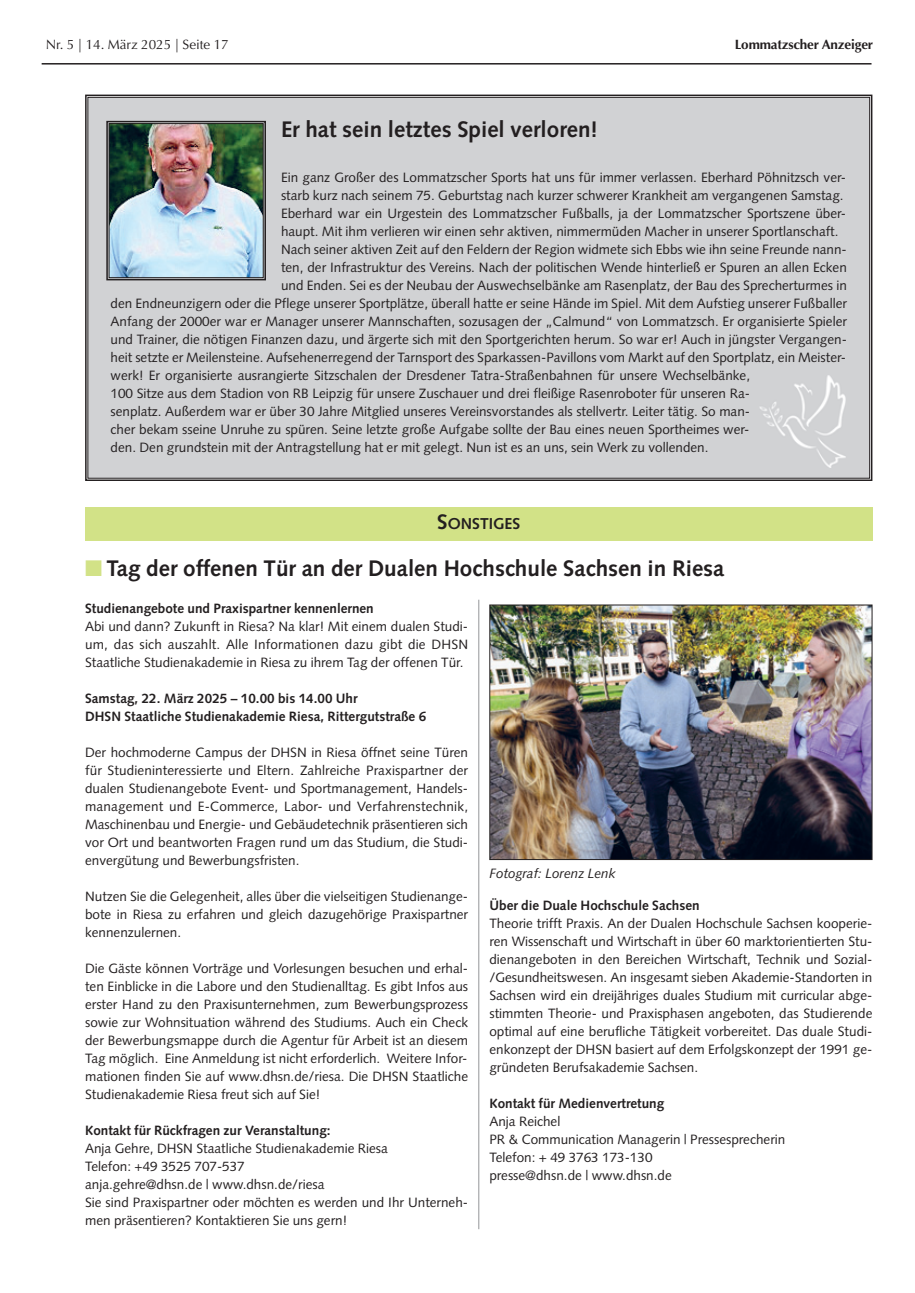
<style>
.page{position:relative;width:915px;height:1293px;background:#fff}
.page>*{position:absolute;margin:0;border:0;box-sizing:border-box;transform-origin:0 0}
.t1{font:700 22.5px "Syntax";color:#231f20}
.t2{font:700 15.75px "Syntax";color:#231f20}
.t3{font:13.5px/18px "Syntax";color:#231f20;text-align:justify}
.t4{font:700 13.5px/18px "Syntax";color:#231f20}
.t5{font:13.5px "Optima";color:#231f20}
.t6{font:700 13.5px "Optima";letter-spacing:-.01em;color:#231f20}
.t7{font:italic 13.5px "Syntax";color:#231f20}
.s1{font-size:21px}
.s2{color:#d2e287}
</style>
<div class="page">
<hr style="left:42px;top:63px;width:829px;height:2px;background:#231f20">
<div style="left:88px;top:98px;width:781px;height:380px;background:#d1d2d4"></div>
<div style="left:85px;top:95px;width:787px;height:386px;border:2px solid #231f20"></div>
<img style="left:111px;top:125px;width:150px;height:151px">
<div style="left:106px;top:121px;width:160px;height:159px;border:2px solid #231f20"></div>
<div style="left:109px;top:123px;width:154px;height:155px;border:1px solid #231f20"></div>
<img style="left:759px;top:375px;width:86px;height:92px">
<div style="left:85px;top:507px;width:787px;height:33px;background:#d2e287"></div>
<img style="left:491px;top:606px;width:379px;height:252px">
<div style="left:489px;top:604px;width:383px;height:256px;border:1px solid #231f20"></div>
<hr style="left:478px;top:600px;width:1px;height:629px;background:#939598">
<p class="t5" style="left:46px;top:39px;width:184px">Nr. 5 | 14. März 2025 | Seite 17</p>
<p class="t6" style="left:734px;top:36px;width:140px">Lommatzscher Anzeiger</p>
<h1 class="t1" style="left:281px;top:120px;width:318px">Er hat sein letztes Spiel verloren!</h1>
<p class="t3" style="left:281px;top:169px;width:566px">Ein ganz Großer des Lommatzscher Sports hat uns für immer verlassen. Eberhard Pöhnitzsch ver-</p>
<p class="t3" style="left:281px;top:187px;width:564px">starb kurz nach seinem 75. Geburtstag nach kurzer schwerer Krankheit am vergangenen Samstag.</p>
<p class="t3" style="left:281px;top:205px;width:566px">Eberhard war ein Urgestein des Lommatzscher Fußballs, ja der Lommatzscher Sportszene über-</p>
<p class="t3" style="left:281px;top:223px;width:559px">haupt. Mit ihm verlieren wir einen sehr aktiven, nimmermüden Macher in unserer Sportlanschaft.</p>
<p class="t3" style="left:281px;top:241px;width:567px">Nach seiner aktiven Zeit auf den Feldern der Region widmete sich Ebbs wie ihn seine Freunde nann-</p>
<p class="t3" style="left:281px;top:259px;width:567px">ten, der Infrastruktur des Vereins. Nach der politischen Wende hinterließ er Spuren an allen Ecken</p>
<p class="t3" style="left:281px;top:277px;width:567px">und Enden. Sei es der Neubau der Auswechselbänke am Rasenplatz, der Bau des Sprecherturmes in</p>
<p class="t3" style="left:111px;top:295px;width:737px">den Endneunzigern oder die Pflege unserer Sportplätze, überall hatte er seine Hände im Spiel. Mit dem Aufstieg unserer Fußballer</p>
<p class="t3" style="left:111px;top:313px;width:737px">Anfang der 2000er war er Manager unserer Mannschaften, sozusagen der „Calmund“ von Lommatzsch. Er organisierte Spieler</p>
<p class="t3" style="left:111px;top:331px;width:737px">und Trainer, die nötigen Finanzen dazu, und ärgerte sich mit den Sportgerichten herum. So war er! Auch in jüngster Vergangen-</p>
<p class="t3" style="left:111px;top:349px;width:736px">heit setzte er Meilensteine. Aufsehenerregend der Tarnsport des Sparkassen-Pavillons vom Markt auf den Sportplatz, ein Meister-</p>
<p class="t3" style="left:111px;top:367px;width:640px">werk! Er organisierte ausrangierte Sitzschalen der Dresdener Tatra-Straßenbahnen für unsere Wechselbänke,</p>
<p class="t3" style="left:111px;top:385px;width:640px">100 Sitze aus dem Stadion von RB Leipzig für unsere Zuschauer und drei fleißige Rasenroboter für unseren Ra-</p>
<p class="t3" style="left:111px;top:403px;width:640px">senplatz. Außerdem war er über 30 Jahre Mitglied unseres Vereinsvorstandes als stellvertr. Leiter tätig. So man-</p>
<p class="t3" style="left:111px;top:421px;width:640px">cher bekam sseine Unruhe zu spüren. Seine letzte große Aufgabe sollte der Bau eines neuen Sportheimes wer-</p>
<p class="t3" style="left:111px;top:439px;width:599px">den. Den grundstein mit der Antragstellung hat er mit gelegt. Nun ist es an uns, sein Werk zu vollenden.</p>
<p class="t2" style="left:437px;top:517px;width:85px"><span class="s1">S</span>ONSTIGES</p>
<h1 class="t1" style="left:85px;top:558px;width:640px"><span class="s2">■</span> Tag der offenen Tür an der Dualen Hochschule Sachsen in Riesa</h1>
<p class="t4" style="left:85px;top:600px;width:290px">Studienangebote und Praxispartner kennenlernen</p>
<p class="t3" style="left:85px;top:618px;width:384px">Abi und dann? Zukunft in Riesa? Na klar! Mit einem dualen Studi&shy;um, das sich auszahlt. Alle Informationen dazu gibt die DHSN Staatliche Studienakademie in Riesa zu ihrem Tag der offenen Tür.</p>
<p class="t4" style="left:85px;top:690px;width:342px">Samstag, 22. März 2025 – 10.00 bis 14.00 Uhr<br>DHSN Staatliche Studienakademie Riesa, Rittergutstraße 6</p>
<p class="t3" style="left:85px;top:744px;width:384px">Der hochmoderne Campus der DHSN in Riesa öffnet seine Türen für Studieninteressierte und Eltern. Zahlreiche Praxispartner der dualen Studienangebote Event- und Sportmanagement, Handels&shy;management und E-Commerce, Labor- und Verfahrenstechnik, Maschinenbau und Energie- und Gebäudetechnik präsentieren sich vor Ort und beantworten Fragen rund um das Studium, die Studi&shy;envergütung und Bewerbungsfristen.</p>
<p class="t3" style="left:85px;top:888px;width:384px">Nutzen Sie die Gelegenheit, alles über die vielseitigen Studienange&shy;bote in Riesa zu erfahren und gleich dazugehörige Praxispartner kennenzulernen.</p>
<p class="t3" style="left:85px;top:960px;width:384px">Die Gäste können Vorträge und Vorlesungen besuchen und erhal&shy;ten Einblicke in die Labore und den Studienalltag. Es gibt Infos aus erster Hand zu den Praxisunternehmen, zum Bewerbungsprozess sowie zur Wohnsituation während des Studiums. Auch ein Check der Bewerbungsmappe durch die Agentur für Arbeit ist an diesem Tag möglich. Eine Anmeldung ist nicht erforderlich. Weitere Infor&shy;mationen finden Sie auf www.dhsn.de/riesa. Die DHSN Staatliche Studienakademie Riesa freut sich auf Sie!</p>
<p class="t4" style="left:85px;top:1122px;width:247px">Kontakt für Rückfragen zur Veranstaltung:</p>
<p class="t3" style="left:85px;top:1140px;width:384px;text-align:left">Anja Gehre, DHSN Staatliche Studienakademie Riesa<br>Telefon: +49 3525 707-537<br>anja.gehre@dhsn.de | www.dhsn.de/riesa<br>Sie sind Praxispartner oder möchten es werden und Ihr Unterneh&shy;men präsentieren? Kontaktieren Sie uns gern!</p>
<p class="t7" style="left:489px;top:868px;width:128px">Fotograf: Lorenz Lenk</p>
<p class="t4" style="left:489px;top:897px;width:212px">Über die Duale Hochschule Sachsen</p>
<p class="t3" style="left:489px;top:915px;width:384px">Theorie trifft Praxis. An der Dualen Hochschule Sachsen kooperie&shy;ren Wissenschaft und Wirtschaft in über 60 marktorientierten Stu&shy;dienangeboten in den Bereichen Wirtschaft, Technik und Sozial-/Gesundheitswesen. An insgesamt sieben Akademie-Standorten in Sachsen wird ein dreijähriges duales Studium mit curricular abge&shy;stimmten Theorie- und Praxisphasen angeboten, das Studierende optimal auf eine berufliche Tätigkeit vorbereitet. Das duale Studi&shy;enkonzept der DHSN basiert auf dem Erfolgskonzept der 1991 ge&shy;gründeten Berufsakademie Sachsen.</p>
<p class="t4" style="left:489px;top:1095px;width:176px">Kontakt für Medienvertretung</p>
<p class="t3" style="left:489px;top:1113px;width:297px;text-align:left">Anja Reichel<br>PR &amp; Communication Managerin | Pressesprecherin<br>Telefon: + 49 3763 173-130<br>presse@dhsn.de | www.dhsn.de</p>
</div>
